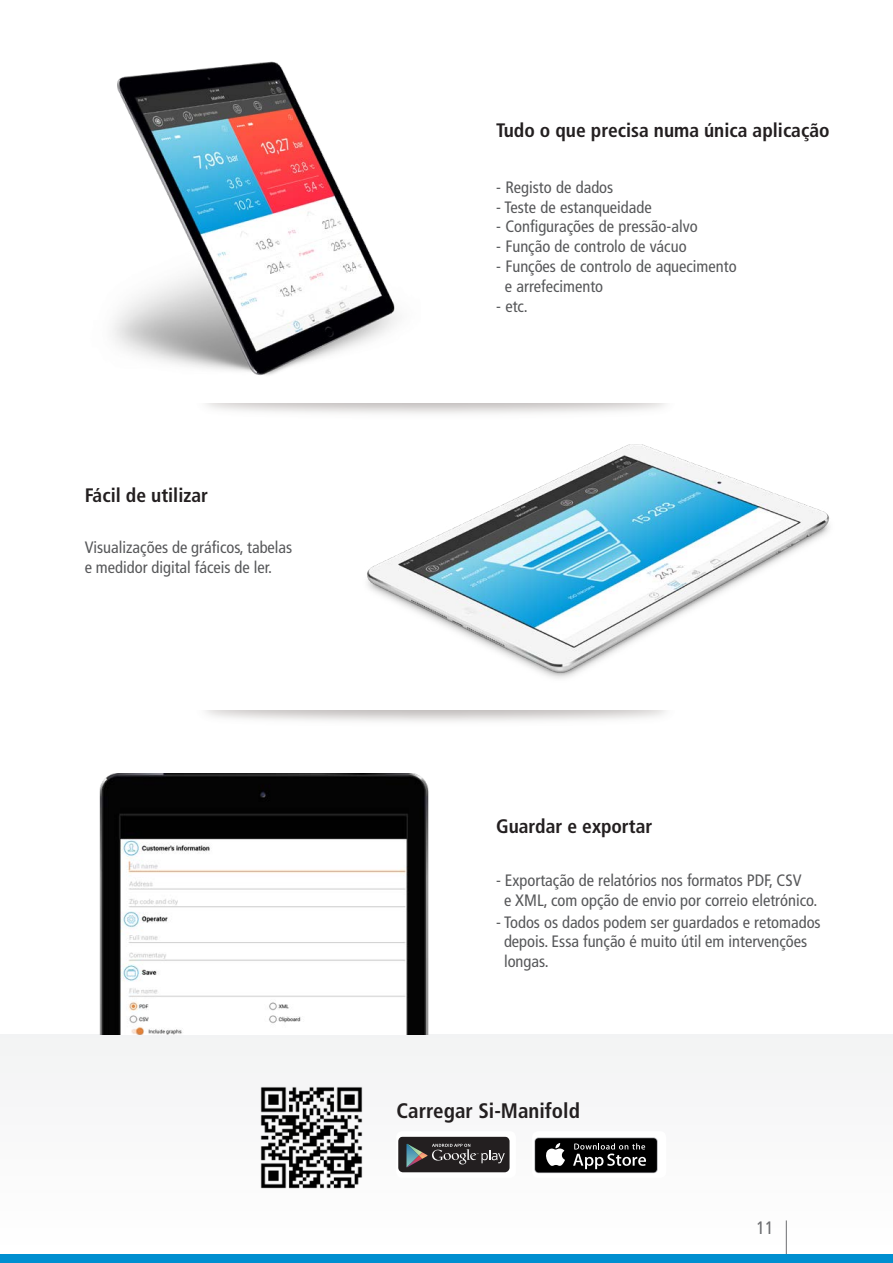
<style>
.page{position:relative;width:893px;height:1263px;background:#fff}
.page>*{position:absolute;margin:0;border:0;box-sizing:border-box;transform-origin:0 0}
.t1{font:700 condensed 21px "Frutiger LT Std";color:#231f20}
.t2{font:700 condensed 19.5px "Frutiger LT Std";color:#231f20}
.t3{font:condensed 18px "Frutiger LT Std";color:#6c6d70}
.Normal_e{font:condensed 16.5px/19.8px "Frutiger LT Std";color:#57585a}
</style>
<div class="page">
<div style="left:0;top:1034px;width:893px;height:220px;background:#f8f8f9"></div>
<hr style="left:786px;top:1220px;width:1px;height:43px;background:#6c6d70">
<div style="left:0;top:1254px;width:893px;height:9px;background:#008fd0"></div>
<img style="left:99px;top:774px;width:330px;height:260px">
<div style="left:396px;top:1131px;width:120px;height:47px;background:#fff;border-radius:6px"></div>
<svg style="left:398px;top:1136px;width:112px;height:36px;background:#3e3c3d"></svg>
<div style="left:532px;top:1131px;width:134px;height:47px;background:#fff;border-radius:6px"></div>
<svg style="left:534px;top:1137px;width:124px;height:36px;background:#363637"></svg>
<img style="left:260px;top:1087px;width:103px;height:102px">
<img style="left:367px;top:444px;width:463px;height:235px">
<img style="left:112px;top:61px;width:285px;height:315px">
<p class="t2" style="left:85px;top:483px;width:125px">Fácil de utilizar</p>
<p class="Normal_e" style="left:85px;top:538px;width:209px">Visualizações de gráficos, tabelas e medidor digital fáceis de ler.</p>
<p class="t2" style="left:496px;top:119px;width:335px">Tudo o que precisa numa única aplicação</p>
<p class="Normal_e" style="left:496px;top:177px;width:119px">- Registo de dados</p>
<p class="Normal_e" style="left:496px;top:197px;width:157px">- Teste de estanqueidade</p>
<p class="Normal_e" style="left:496px;top:217px;width:203px">- Configurações de pressão-alvo</p>
<p class="Normal_e" style="left:496px;top:237px;width:192px">- Função de controlo de vácuo</p>
<p class="Normal_e" style="left:505px;top:256px;width:233px;text-indent:-9px">- Funções de controlo de aquecimento e arrefecimento</p>
<p class="Normal_e" style="left:496px;top:296px;width:33px">- etc.</p>
<p class="t2" style="left:496px;top:815px;width:158px">Guardar e exportar</p>
<p class="Normal_e" style="left:504px;top:870px;width:315px;text-indent:-8px">- Exportação de relatórios nos formatos PDF, CSV<br>e XML, com opção de envio por correio eletrónico.</p>
<p class="Normal_e" style="left:504px;top:912px;width:318px;text-indent:-8px">- Todos os dados podem ser guardados e retomados depois. Essa função é muito útil em intervenções longas.</p>
<p class="t1" style="left:396px;top:1098px;width:185px">Carregar Si-Manifold</p>
<p class="t3" style="left:757px;top:1217px;width:19px">11</p>
</div>
